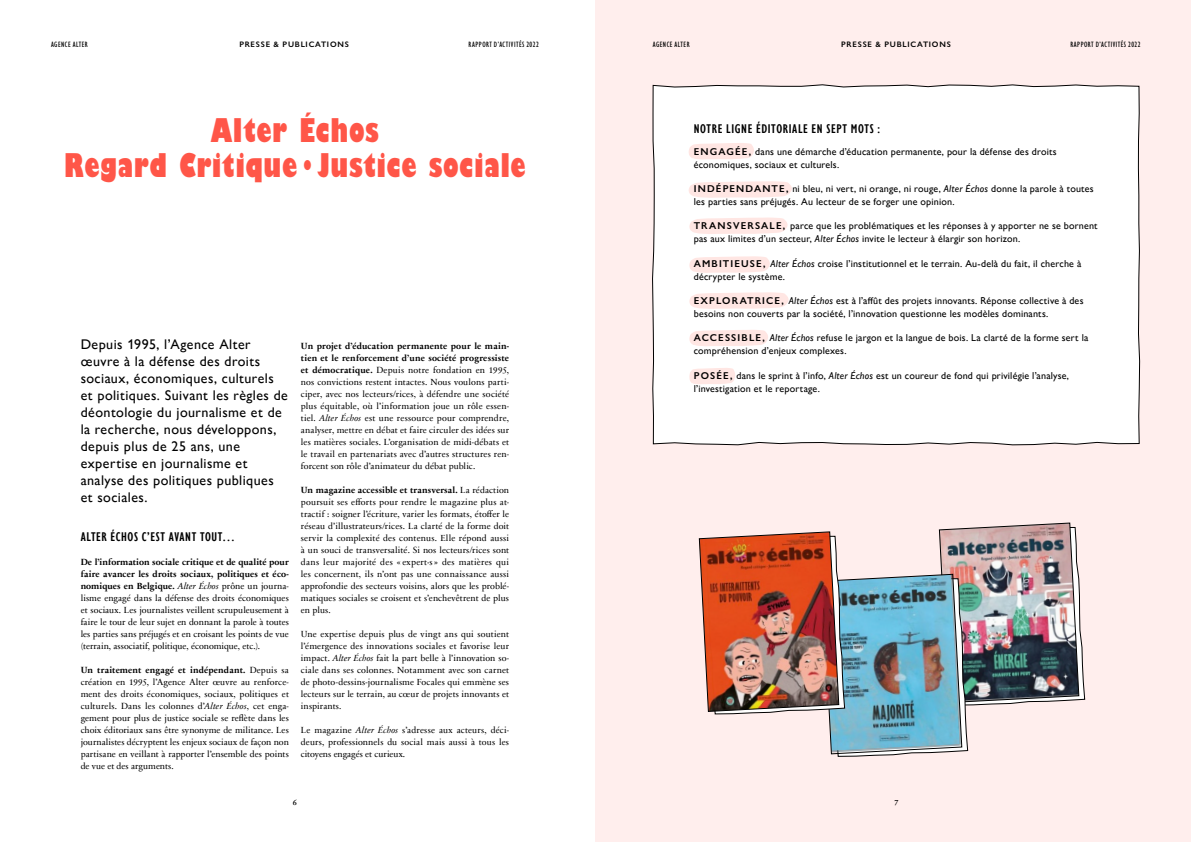
<style>
.page{position:relative;width:1191px;height:842px;background:#fff}
.page>*{position:absolute;margin:0;border:0;box-sizing:border-box;transform-origin:0 0}
.t1{font:800 condensed 32px/35px "Gill Sans MT Pro";letter-spacing:.025em;color:#ff5648;text-align:center}
.t2{font:500 14px/17px "Gill Sans Nova";letter-spacing:.03em;color:#000}
.t3{font:600 condensed 13px "Gill Sans Nova";letter-spacing:.045em;color:#000}
.t4{font:500 10px/13px "Gill Sans Nova";letter-spacing:.02em;color:#000}
.t5{font:9px/12px "Sabon Next Com";letter-spacing:.005em;color:#000;text-align:justify}
.t6{font:500 condensed 8px "Gill Sans Nova";letter-spacing:.065em;color:#000}
.t7{font:600 8px "Gill Sans Nova";letter-spacing:.095em;color:#000}
.t8{font:600 8px "Sabon Next Com";color:#000}
.s1{font-weight:700}
.s2{font-style:italic}
.s3{font-weight:600}
</style>
<div class="page">
<div style="left:595px;top:0;width:596px;height:842px;background:#ffeeed"></div>
<div style="left:652px;top:84px;width:488px;height:361px;background:#fff"></div>
<svg style="left:688px;top:143px;width:66px;height:16px"></svg>
<svg style="left:688px;top:181px;width:104px;height:17px"></svg>
<svg style="left:689px;top:218px;width:98px;height:16px"></svg>
<svg style="left:689px;top:256px;width:81px;height:17px"></svg>
<svg style="left:689px;top:292px;width:99px;height:17px"></svg>
<svg style="left:689px;top:330px;width:79px;height:16px"></svg>
<svg style="left:689px;top:368px;width:46px;height:16px"></svg>
<img style="left:699px;top:522px;width:386px;height:235px">
<p class="t6" style="left:51px;top:39px;width:38px">AGENCE ALTER</p>
<p class="t7" style="left:239px;top:39px;width:111px">PRESSE &amp; PUBLICATIONS</p>
<p class="t6" style="left:468px;top:39px;width:72px">RAPPORT D’ACTIVITÉS 2022</p>
<p class="t6" style="left:653px;top:39px;width:38px">AGENCE ALTER</p>
<p class="t7" style="left:841px;top:39px;width:111px">PRESSE &amp; PUBLICATIONS</p>
<p class="t6" style="left:1070px;top:39px;width:72px">RAPPORT D’ACTIVITÉS 2022</p>
<h1 class="t1" style="left:64px;top:113px;width:463px">Alter Échos<br>Regard Critique ·Justice sociale</h1>
<p class="t2" style="left:81px;top:336px;width:209px">Depuis 1995, l’Agence Alter œuvre à la défense des droits sociaux, économiques, culturels et politiques. Suivant les règles de déontologie du journalisme et de la recherche, nous développons, depuis plus de 25 ans, une expertise en journalisme et analyse des politiques publiques et sociales.</p>
<h3 class="t3" style="left:81px;top:528px;width:156px">ALTER ÉCHOS C’EST AVANT TOUT…</h3>
<p class="t5" style="left:81px;top:556px;width:210px"><span class="s1">De l’information sociale critique et de qualité pour faire avancer les droits sociaux, politiques et éco&shy;nomiques en Belgique.</span> <span class="s2">Alter Échos</span> prône un journa&shy;lisme engagé dans la défense des droits économiques et sociaux. Les journalistes veillent scrupuleusement à faire le tour de leur sujet en donnant la parole à toutes les parties sans préjugés et en croisant les points de vue (terrain, associatif, politique, économique, etc.).</p>
<p class="t5" style="left:81px;top:664px;width:210px"><span class="s1">Un traitement engagé et indépendant.</span> Depuis sa création en 1995, l’Agence Alter œuvre au renforce&shy;ment des droits économiques, sociaux, politiques et culturels. Dans les colonnes d’<span class="s2">Alter Échos</span>, cet enga&shy;gement pour plus de justice sociale se reflète dans les choix éditoriaux sans être synonyme de militance. Les journalistes décryptent les enjeux sociaux de façon non partisane en veillant à rapporter l’ensemble des points de vue et des arguments.</p>
<p class="t5" style="left:301px;top:340px;width:210px"><span class="s1">Un projet d’éducation permanente pour le main&shy;tien et le renforcement d’une société progressiste et démocratique.</span> Depuis notre fondation en 1995, nos convictions restent intactes. Nous voulons parti&shy;ciper, avec nos lecteurs/rices, à défendre une société plus équitable, où l’information joue un rôle essen&shy;tiel. <span class="s2">Alter Échos</span> est une ressource pour comprendre, analyser, mettre en débat et faire circuler des idées sur les matières sociales. L’organisation de midi-débats et le travail en partenariats avec d’autres structures ren&shy;forcent son rôle d’animateur du débat public.</p>
<p class="t5" style="left:301px;top:484px;width:210px"><span class="s1">Un magazine accessible et transversal.</span> La rédaction poursuit ses efforts pour rendre le magazine plus at&shy;tractif : soigner l’écriture, varier les formats, étoffer le réseau d’illustrateurs/rices. La clarté de la forme doit servir la complexité des contenus. Elle répond aussi à un souci de transversalité. Si nos lecteurs/rices sont dans leur majorité des « expert·s » des matières qui les concernent, ils n’ont pas une connaissance aussi approfondie des secteurs voisins, alors que les problé&shy;matiques sociales se croisent et s’enchevêtrent de plus en plus.</p>
<p class="t5" style="left:301px;top:628px;width:210px">Une expertise depuis plus de vingt ans qui soutient l’émergence des innovations sociales et favorise leur impact. <span class="s2">Alter Échos</span> fait la part belle à l’innovation so&shy;ciale dans ses colonnes. Notamment avec son carnet de photo-dessins-journalisme Focales qui emmène ses lecteurs sur le terrain, au cœur de projets innovants et inspirants.</p>
<p class="t5" style="left:301px;top:724px;width:210px">Le magazine <span class="s2">Alter Échos</span> s’adresse aux acteurs, déci&shy;deurs, professionnels du social mais aussi à tous les citoyens engagés et curieux.</p>
<h3 class="t3" style="left:694px;top:120px;width:188px">NOTRE LIGNE ÉDITORIALE EN SEPT MOTS :</h3>
<p class="t4" style="left:694px;top:145px;width:364px"><span class="s3">ENGAGÉE,</span> dans une démarche d’éducation permanente, pour la défense des droits économiques, sociaux et culturels.</p>
<p class="t4" style="left:694px;top:182px;width:401px"><span class="s3">INDÉPENDANTE,</span> ni bleu, ni vert, ni orange, ni rouge, <span class="s2">Alter Échos</span> donne la parole à toutes les parties sans préjugés. Au lecteur de se forger une opinion.</p>
<p class="t4" style="left:694px;top:219px;width:405px"><span class="s3">TRANSVERSALE,</span> parce que les problématiques et les réponses à y apporter ne se bornent pas aux limites d’un secteur, <span class="s2">Alter Échos</span> invite le lecteur à élargir son horizon.</p>
<p class="t4" style="left:694px;top:257px;width:389px"><span class="s3">AMBITIEUSE,</span> <span class="s2">Alter Échos</span> croise l’institutionnel et le terrain. Au-delà du fait, il cherche à décrypter le système.</p>
<p class="t4" style="left:694px;top:294px;width:391px"><span class="s3">EXPLORATRICE,</span> <span class="s2">Alter Échos</span> est à l’affût des projets innovants. Réponse collective à des besoins non couverts par la société, l’innovation questionne les modèles dominants.</p>
<p class="t4" style="left:694px;top:331px;width:396px"><span class="s3">ACCESSIBLE,</span> <span class="s2">Alter Échos</span> refuse le jargon et la langue de bois. La clarté de la forme sert la compréhension d’enjeux complexes.</p>
<p class="t4" style="left:694px;top:369px;width:377px"><span class="s3">POSÉE,</span> dans le sprint à l’info, <span class="s2">Alter Échos</span> est un coureur de fond qui privilégie l’analyse, l’investigation et le reportage.</p>
<p class="t8" style="left:293px;top:796px;width:5px">6</p>
<p class="t8" style="left:894px;top:796px;width:5px">7</p>
</div>
